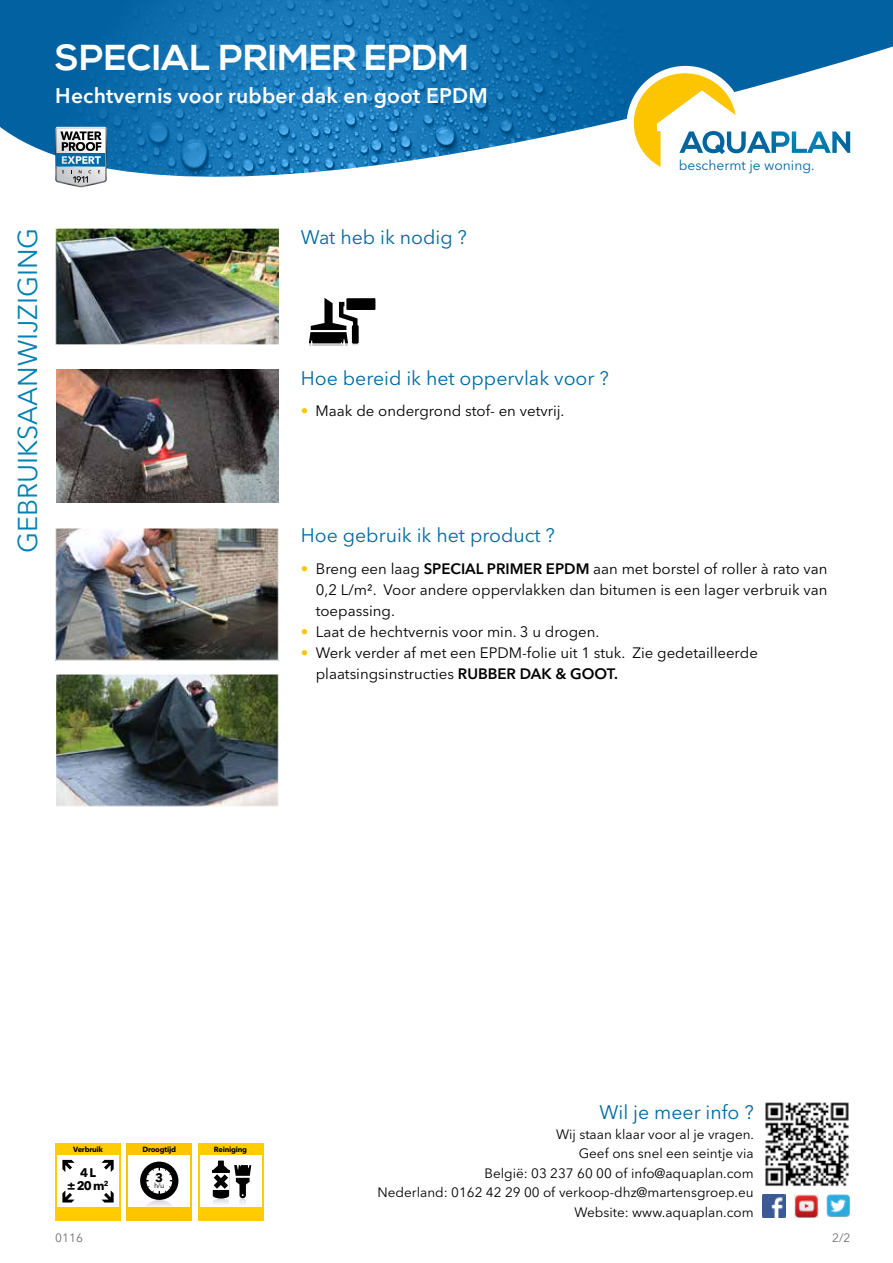
<style>
.page{position:relative;width:893px;height:1263px;background:#fff}
.page>*{position:absolute;margin:0;border:0;box-sizing:border-box;transform-origin:0 0}
.t1{font:700 36px "Nexa";letter-spacing:.01em;color:#fff}
.t2{font:27px "Avenir Next LT Pro";color:#0081b3}
.t3{font:600 21px "Avenir Next LT Pro";letter-spacing:.01em;color:#fff}
.t4{font:19.5px "Avenir Next LT Pro";color:#0069a3}
.t5{font:15px/21px "Avenir Next LT Pro";color:#000;text-align:justify}
.t6{font:13.8px "Avenir Next LT Pro";color:#0069a3}
.t7{font:13.5px/19.5px "Avenir Next LT Pro";color:#000;text-align:right}
.t8{font:700 12.45px/12.5px "Avenir Next LT Pro";color:#000;text-align:center}
.t9{font:12px "Avenir Next LT Pro";color:#706f6f}
.t10{font:700 7.5px "Avenir Next LT Pro";letter-spacing:-.03em;color:#000}
.t11{font:7.2px "Avenir Next LT Pro";color:#000}
.s1{font-weight:600;color:#fdc500}
.s2{color:#fdc500}
.s3{font-weight:600}
</style>
<div class="page">
<svg style="left:672px;top:0;width:221px;height:153px;fill:#0161a1"></svg>
<img style="left:0;top:0;width:672px;height:188px">
<img style="left:827px;top:1194px;width:23px;height:24px">
<img style="left:794px;top:1194px;width:24px;height:24px">
<img style="left:762px;top:1194px;width:24px;height:24px">
<img style="left:56px;top:370px;width:223px;height:133px">
<div style="left:627px;top:66px;width:117px;height:118px;background:#fff;border-radius:50%"></div>
<svg style="left:634px;top:73px;width:216px;height:94px"></svg>
<svg style="left:55px;top:127px;width:52px;height:60px"></svg>
<img style="left:57px;top:230px;width:221px;height:113px">
<div style="left:55px;top:228px;width:225px;height:117px;border:1px solid #fff"></div>
<img style="left:57px;top:530px;width:220px;height:129px">
<div style="left:55px;top:528px;width:224px;height:133px;border:1px solid #fff"></div>
<img style="left:57px;top:676px;width:220px;height:129px">
<div style="left:55px;top:674px;width:224px;height:133px;border:1px solid #fff"></div>
<div style="left:346px;top:298px;width:29px;height:12px;background:#000"></div>
<svg style="left:309px;top:298px;width:50px;height:47px"></svg>
<div style="left:55px;top:1143px;width:66px;height:77px;background:#fc0"></div>
<div style="left:57px;top:1156px;width:62px;height:51px;background:#fff"></div>
<svg style="left:102px;top:1160px;width:12px;height:12px"></svg>
<svg style="left:62px;top:1160px;width:13px;height:12px"></svg>
<svg style="left:102px;top:1190px;width:12px;height:12px"></svg>
<svg style="left:62px;top:1190px;width:13px;height:12px"></svg>
<div style="left:198px;top:1143px;width:65px;height:77px;background:#fc0"></div>
<div style="left:200px;top:1156px;width:61px;height:51px;background:#fff"></div>
<svg style="left:212px;top:1160px;width:39px;height:44px"></svg>
<div style="left:127px;top:1143px;width:65px;height:77px;background:#fdc500"></div>
<div style="left:129px;top:1156px;width:61px;height:51px;background:#fff"></div>
<svg style="left:140px;top:1161px;width:38px;height:45px"></svg>
<img style="left:765px;top:1102px;width:84px;height:84px">
<h1 class="t1" style="left:55px;top:37px;width:415px">SPECIAL PRIMER EPDM</h1>
<h3 class="t3" style="left:55px;top:83px;width:434px">Hechtvernis voor rubber dak en goot EPDM</h3>
<p class="t6" style="left:679px;top:157px;width:137px">beschermt je woning.</p>
<h2 class="t2" style="left:12px;top:553px;width:327px;rotate:-90deg">GEBRUIKSAANWIJZIGING</h2>
<h3 class="t4" style="left:301px;top:225px;width:168px">Wat heb ik nodig ?</h3>
<h3 class="t4" style="left:301px;top:366px;width:309px">Hoe bereid ik het oppervlak voor ?</h3>
<p class="t5" style="left:301px;top:400px;width:265px"><span class="s1">•</span> Maak de ondergrond stof- en vetvrij.</p>
<h3 class="t4" style="left:301px;top:524px;width:256px">Hoe gebruik ik het product ?</h3>
<p class="t5" style="left:316px;top:558px;width:513px;text-indent:-15px"><span class="s2">•</span> Breng een laag <span class="s3">SPECIAL PRIMER EPDM</span> aan met borstel of roller à rato van 0,2 L/m². Voor andere oppervlakken dan bitumen is een lager verbruik van toepassing.</p>
<p class="t5" style="left:301px;top:621px;width:300px"><span class="s2">•</span> Laat de hechtvernis voor min. 3 u drogen.</p>
<p class="t5" style="left:316px;top:642px;width:444px;text-indent:-15px"><span class="s2">•</span> Werk verder af met een EPDM-folie uit 1 stuk. Zie gedetailleerde plaatsingsinstructies <span class="s3">RUBBER DAK &amp; GOOT.</span></p>
<p class="t10" style="left:73px;top:1145px;width:31px">Verbruik</p>
<p class="t8" style="left:67px;top:1167px;width:43px">4 L<br>± 20 m<sup>2</sup></p>
<p class="t10" style="left:143px;top:1145px;width:35px">Droogtijd</p>
<p class="t10" style="left:214px;top:1145px;width:35px">Reiniging</p>
<p class="t8" style="left:155px;top:1171px;width:10px">3</p>
<p class="t11" style="left:154px;top:1181px;width:12px">h/u</p>
<h3 class="t4" style="left:600px;top:1101px;width:156px">Wil je meer info ?</h3>
<p class="t7" style="left:378px;top:1124px;width:378px">Wij staan klaar voor al je vragen.<br>Geef ons snel een seintje via<br>België: 03 237 60 00 of info@aquaplan.com<br>Nederland: 0162 42 29 00 of verkoop-dhz@martensgroep.eu Website: www.aquaplan.com</p>
<p class="t9" style="left:55px;top:1231px;width:29px">0116</p>
<p class="t9" style="left:832px;top:1231px;width:20px">2/2</p>
</div>
